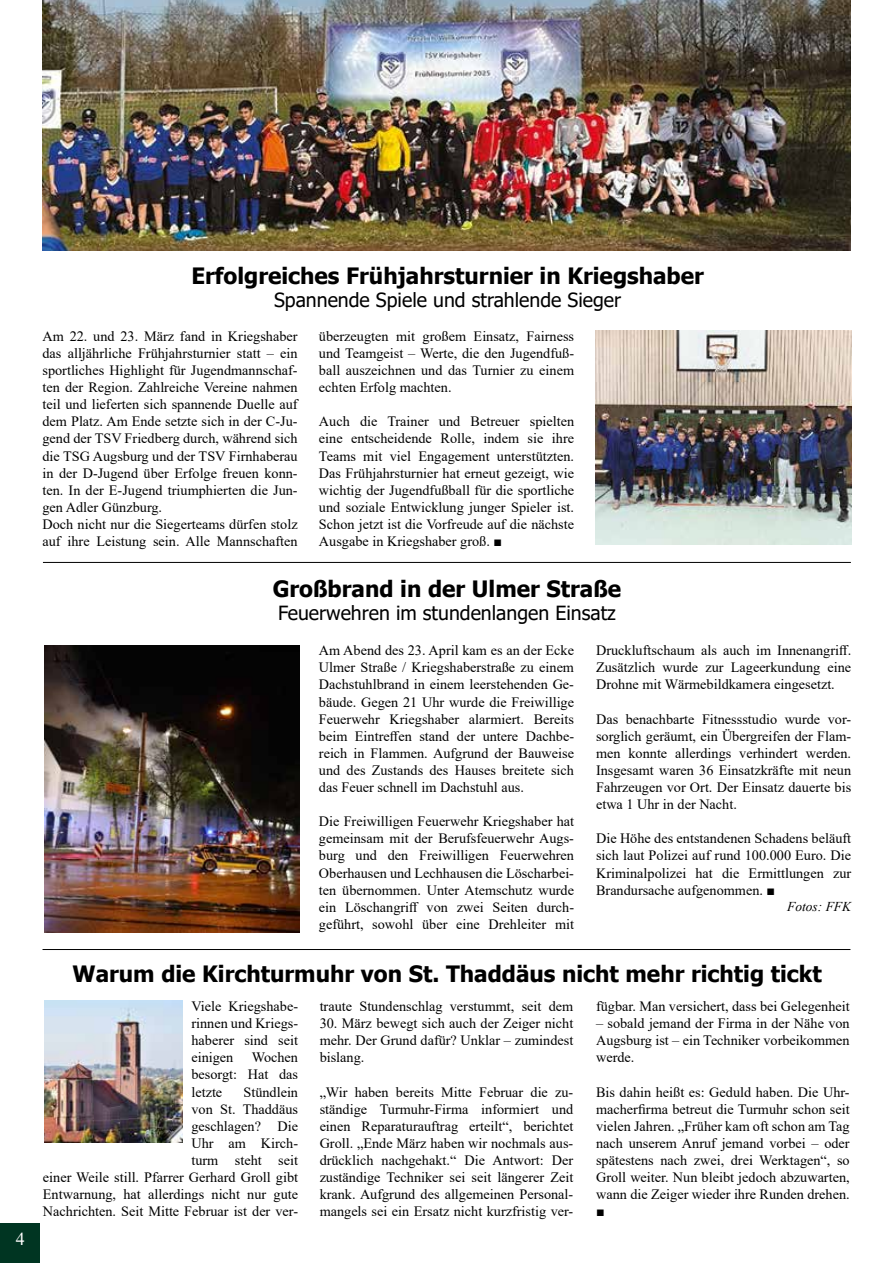
<style>
.page{position:relative;width:893px;height:1263px;background:#fff}
.page>*{position:absolute;margin:0;border:0;box-sizing:border-box;transform-origin:0 0}
.t1{font:700 22.5px "Tahoma";color:#000}
.t2{font:19.5px "Tahoma";color:#000}
.t3{font:18px "Times New Roman";color:#fff}
.t4{font:14.25px/17.1px "Times New Roman";color:#000;text-align:justify}
.t5{font:italic 13.5px "Times New Roman";color:#000}
</style>
<div class="page">
<img style="left:43px;top:0;width:808px;height:250px">
<div style="left:0;top:1224px;width:40px;height:39px;background:#003522"></div>
<img style="left:596px;top:331px;width:255px;height:214px">
<hr style="left:43px;top:562px;width:808px;height:1px;background:#000">
<img style="left:44px;top:645px;width:255px;height:287px">
<hr style="left:43px;top:949px;width:807px;height:1px;background:#000">
<img style="left:44px;top:1001px;width:139px;height:141px">
<p class="t3" style="left:16px;top:1226px;width:10px">4</p>
<h1 class="t1" style="left:191px;top:260px;width:514px">Erfolgreiches Frühjahrsturnier in Kriegshaber</h1>
<h2 class="t2" style="left:274px;top:287px;width:349px">Spannende Spiele und strahlende Sieger</h2>
<p class="t4" style="left:43px;top:327px;width:257px;text-align:left">Am 22. und 23. März fand in Kriegshaber das alljährliche Frühjahrsturnier statt – ein sportliches Highlight für Jugendmannschaf&shy;ten der Region. Zahlreiche Vereine nahmen teil und lieferten sich spannende Duelle auf dem Platz. Am Ende setzte sich in der C-Ju&shy;gend der TSV Friedberg durch, während sich die TSG Augsburg und der TSV Firnhaberau in der D-Jugend über Erfolge freuen konn&shy;ten. In der E-Jugend triumphierten die Jun&shy;gen Adler Günzburg.<br>Doch nicht nur die Siegerteams dürfen stolz auf ihre Leistung sein. Alle Mannschaften</p>
<h1 class="t1" style="left:273px;top:573px;width:350px">Großbrand in der Ulmer Straße</h1>
<h2 class="t2" style="left:278px;top:600px;width:339px">Feuerwehren im stundenlangen Einsatz</h2>
<p class="t4" style="left:319px;top:641px;width:257px">Am Abend des 23. April kam es an der Ecke Ulmer Straße / Kriegshaberstraße zu einem Dachstuhlbrand in einem leerstehenden Ge&shy;bäude. Gegen 21 Uhr wurde die Freiwillige Feuerwehr Kriegshaber alarmiert. Bereits beim Eintreffen stand der untere Dachbe&shy;reich in Flammen. Aufgrund der Bauweise und des Zustands des Hauses breitete sich das Feuer schnell im Dachstuhl aus.</p>
<p class="t4" style="left:319px;top:812px;width:257px">Die Freiwilligen Feuerwehr Kriegshaber hat gemeinsam mit der Berufsfeuerwehr Augs&shy;burg und den Freiwilligen Feuerwehren Oberhausen und Lechhausen die Löscharbei&shy;ten übernommen. Unter Atemschutz wurde ein Löschangriff von zwei Seiten durch&shy;geführt, sowohl über eine Drehleiter mit</p>
<p class="t4" style="left:319px;top:327px;width:257px">überzeugten mit großem Einsatz, Fairness und Teamgeist – Werte, die den Jugendfuß&shy;ball auszeichnen und das Turnier zu einem echten Erfolg machten.</p>
<p class="t4" style="left:319px;top:413px;width:257px">Auch die Trainer und Betreuer spielten eine entscheidende Rolle, indem sie ihre Teams mit viel Engagement unterstützten.<br>Das Frühjahrsturnier hat erneut gezeigt, wie wichtig der Jugendfußball für die sportliche und soziale Entwicklung junger Spieler ist.<br>Schon jetzt ist die Vorfreude auf die nächste Ausgabe in Kriegshaber groß. ■</p>
<p class="t4" style="left:596px;top:641px;width:257px">Druckluftschaum als auch im Innenangriff.<br>Zusätzlich wurde zur Lageerkundung eine Drohne mit Wärmebildkamera eingesetzt.</p>
<p class="t4" style="left:596px;top:710px;width:257px">Das benachbarte Fitnessstudio wurde vor&shy;sorglich geräumt, ein Übergreifen der Flam&shy;men konnte allerdings verhindert werden.<br>Insgesamt waren 36 Einsatzkräfte mit neun Fahrzeugen vor Ort. Der Einsatz dauerte bis etwa 1 Uhr in der Nacht.</p>
<p class="t4" style="left:596px;top:829px;width:257px">Die Höhe des entstandenen Schadens beläuft sich laut Polizei auf rund 100.000 Euro. Die Kriminalpolizei hat die Ermittlungen zur Brandursache aufgenommen. ■</p>
<p class="t5" style="left:787px;top:897px;width:66px">Fotos: FFK</p>
<h1 class="t1" style="left:73px;top:958px;width:751px">Warum die Kirchturmuhr von St. Thaddäus nicht mehr richtig tickt</h1>
<p class="t4" style="left:191px;top:997px;width:108px">Viele Kriegshabe&shy;rinnen und Kriegs&shy;haberer sind seit einigen</p>
<p class="t4" style="left:320px;top:997px;width:255px">traute Stundenschlag verstummt, seit dem</p>
<p class="t4" style="left:320px;top:1014px;width:255px">30. März bewegt sich auch der Zeiger nicht mehr. Der Grund dafür? Unklar – zumindest bislang.</p>
<p class="t4" style="left:320px;top:1083px;width:255px">„Wir haben bereits Mitte Februar die zu&shy;ständige Turmuhr-Firma informiert und einen Reparaturauftrag erteilt“, berichtet Groll. „Ende März haben wir nochmals aus&shy;drücklich nachgehakt.“ Die Antwort: Der zuständige Techniker sei seit längerer Zeit krank. Aufgrund des allgemeinen Personal&shy;mangels sei ein Ersatz nicht kurzfristig ver-</p>
<p class="t4" style="left:596px;top:997px;width:255px">fügbar. Man versichert, dass bei Gelegenheit</p>
<p class="t4" style="left:596px;top:1014px;width:255px">– sobald jemand der Firma in der Nähe von Augsburg ist – ein Techniker vorbeikommen werde.</p>
<p class="t4" style="left:596px;top:1083px;width:255px">Bis dahin heißt es: Geduld haben. Die Uhr&shy;macherfirma betreut die Turmuhr schon seit vielen Jahren. „Früher kam oft schon am Tag nach unserem Anruf jemand vorbei – oder spätestens nach zwei, drei Werktagen“, so Groll weiter. Nun bleibt jedoch abzuwarten, wann die Zeiger wieder ihre Runden drehen. ■</p>
<p class="t4" style="left:191px;top:1048px;width:108px;text-indent:60px">Wochen besorgt: Hat das letzte</p>
<p class="t4" style="left:43px;top:1083px;width:257px;text-align:right">Stündlein<br>von St. Thaddäus<br>geschlagen? Die<br>Uhr am Kirch-<br>turm steht seit<br>einer Weile still. Pfarrer Gerhard Groll gibt<br>Entwarnung, hat allerdings nicht nur gute<br>Nachrichten. Seit Mitte Februar ist der ver-</p>
</div>
